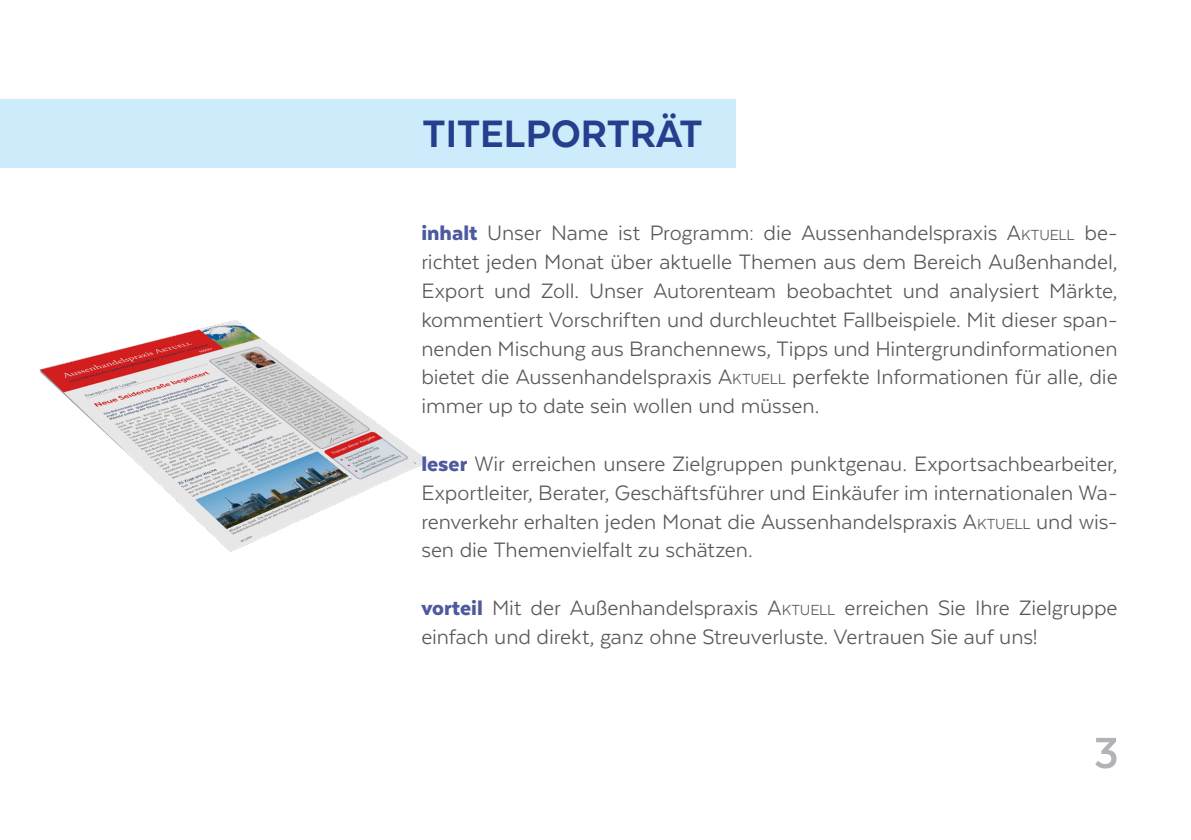
<style>
.page{position:relative;width:1191px;height:840px;background:#fff}
.page>*{position:absolute;margin:0;border:0;box-sizing:border-box;transform-origin:0 0}
.t1{font:700 50px "Texta";color:#b2b3b7}
.t2{font:800 44px "Texta";color:#253f8e}
.t3{font:24px/28.8px "Texta";letter-spacing:-.005em;color:#57585a;text-align:justify}
.s1{font-weight:900;color:#4d5a9e}
.s2{font-style:inherit}
.s3{font-size:16.8px}
</style>
<div class="page">
<img style="left:39px;top:320px;width:390px;height:232px">
<div style="left:0;top:100px;width:736px;height:68px;background:#cdecfb"></div>
<p class="t2" style="left:422px;top:111px;width:282px">TITELPORTRÄT</p>
<p class="t3" style="left:421px;top:218px;width:698px"><span class="s1">inhalt</span> Unser Name ist Programm: die Aussenhandelspraxis <span class="s2">A</span><span class="s3">KTUELL</span> be&shy;richtet jeden Monat über aktuelle Themen aus dem Bereich Außenhandel, Export und Zoll. Unser Autorenteam beobachtet und analysiert Märkte, kommentiert Vorschriften und durchleuchtet Fallbeispiele. Mit dieser span&shy;nenden Mischung aus Branchennews, Tipps und Hintergrundinformationen bietet die Aussenhandelspraxis <span class="s2">A</span><span class="s3">KTUELL</span> perfekte Informationen für alle, die immer up to date sein wollen und müssen.</p>
<p class="t3" style="left:421px;top:449px;width:698px"><span class="s1">leser</span> Wir erreichen unsere Zielgruppen punktgenau. Exportsachbearbeiter, Exportleiter, Berater, Geschäftsführer und Einkäufer im internationalen Wa&shy;renverkehr erhalten jeden Monat die Aussenhandelspraxis <span class="s2">A</span><span class="s3">KTUELL</span> und wis&shy;sen die Themenvielfalt zu schätzen.</p>
<p class="t3" style="left:421px;top:593px;width:698px"><span class="s1">vorteil</span> Mit der Außenhandelspraxis <span class="s2">A</span><span class="s3">KTUELL</span> erreichen Sie Ihre Zielgruppe einfach und direkt, ganz ohne Streuverluste. Vertrauen Sie auf uns!</p>
<p class="t1" style="left:1093px;top:726px;width:27px">3</p>
</div>
